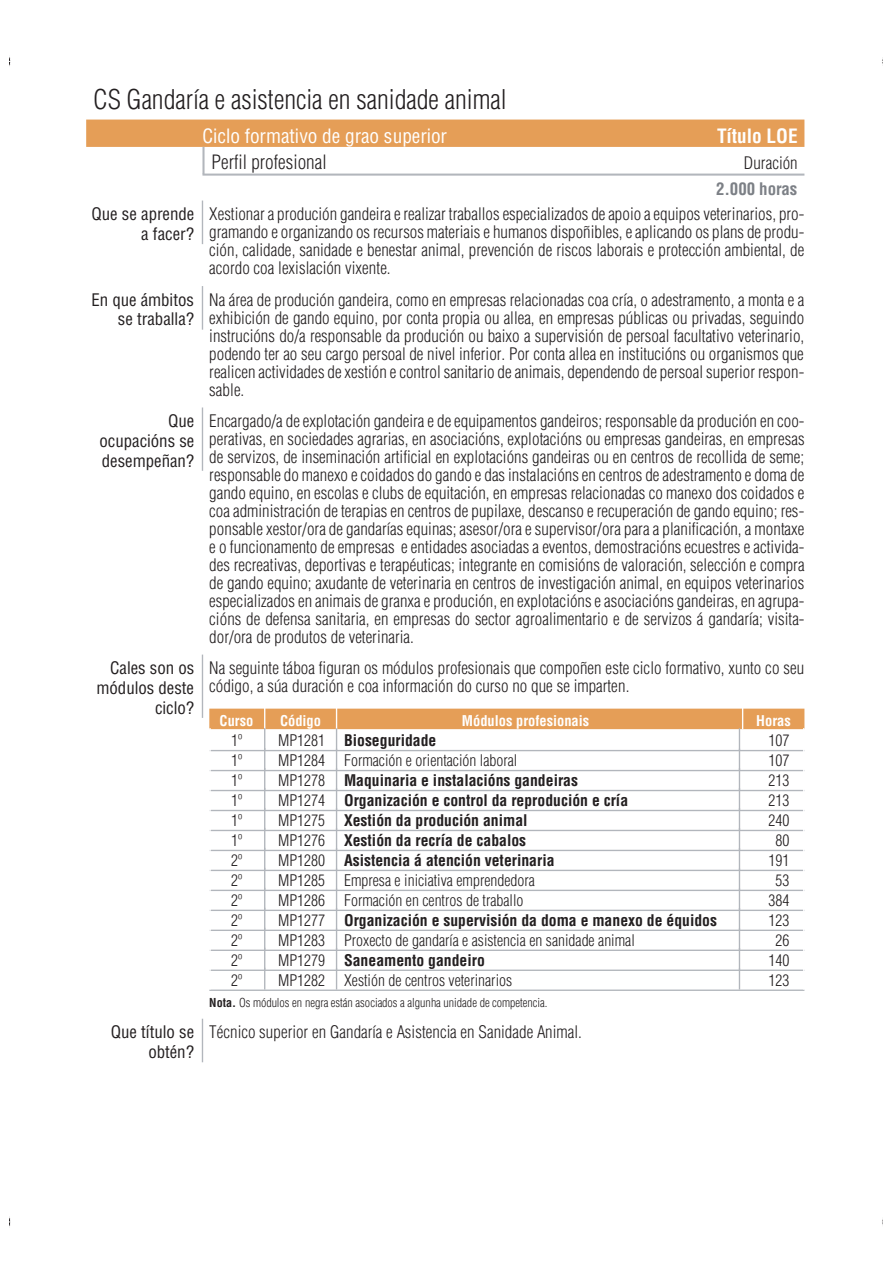
<style>
.page{position:relative;width:893px;height:1263px;background:#fff}
.page>*{position:absolute;margin:0;border:0;box-sizing:border-box;transform-origin:0 0}
.t1{font:300 condensed 26.55px "Helvetica";color:#231f20}
.t2{font:condensed 19.35px "Helvetica";letter-spacing:-.005em;color:#fff}
.t3{font:300 condensed 19.35px "Helvetica";letter-spacing:.005em;color:#231f20}
.t4{font:700 condensed 19.35px "Helvetica";letter-spacing:-.005em;color:#fff}
.t5{font:300 condensed 16.95px/18px "Helvetica";color:#231f20;text-align:justify}
.t6{font:condensed 16.95px/19.6px "Helvetica";color:#231f20;text-align:right}
.t7{font:700 condensed 16.95px "Helvetica";letter-spacing:-.005em;color:#7c8086}
.t8{font:700 condensed 15.75px "Helvetica";color:#231f20}
.t9{font:300 condensed 15.75px "Helvetica";color:#231f20}
.t10{font:700 condensed 14.55px "Helvetica";color:#fff}
.t11{font:300 condensed 12px "Helvetica";letter-spacing:-.005em;color:#231f20}
.s1{font-weight:300}
.s2{font-weight:700}
</style>
<div class="page">
<div style="left:86px;top:120px;width:718px;height:27px;background:#e59e57"></div>
<hr style="left:202px;top:147px;width:3px;height:27px;background:#b2b6bc">
<hr style="left:202px;top:174px;width:602px;height:2px;background:#b2b6bc">
<hr style="left:202px;top:201px;width:1px;height:43px;background:#b2b6bc">
<hr style="left:202px;top:286px;width:1px;height:44px;background:#b2b6bc">
<hr style="left:202px;top:408px;width:1px;height:63px;background:#b2b6bc">
<hr style="left:202px;top:655px;width:1px;height:63px;background:#b2b6bc">
<div style="left:209px;top:709px;width:595px;height:20px;background:#e59e57"></div>
<hr style="left:209px;top:750px;width:595px;height:1px;background:#b2b6bc">
<hr style="left:209px;top:728px;width:2px;height:22px;background:#fff">
<hr style="left:209px;top:770px;width:595px;height:1px;background:#b2b6bc">
<hr style="left:209px;top:748px;width:2px;height:22px;background:#fff">
<hr style="left:209px;top:790px;width:595px;height:1px;background:#b2b6bc">
<hr style="left:209px;top:768px;width:2px;height:22px;background:#fff">
<hr style="left:209px;top:810px;width:595px;height:1px;background:#b2b6bc">
<hr style="left:209px;top:788px;width:2px;height:22px;background:#fff">
<hr style="left:209px;top:830px;width:595px;height:1px;background:#b2b6bc">
<hr style="left:209px;top:808px;width:2px;height:22px;background:#fff">
<hr style="left:209px;top:850px;width:595px;height:1px;background:#b2b6bc">
<hr style="left:209px;top:828px;width:2px;height:22px;background:#fff">
<hr style="left:209px;top:870px;width:595px;height:1px;background:#b2b6bc">
<hr style="left:209px;top:848px;width:2px;height:22px;background:#fff">
<hr style="left:209px;top:890px;width:595px;height:1px;background:#b2b6bc">
<hr style="left:209px;top:868px;width:2px;height:22px;background:#fff">
<hr style="left:209px;top:910px;width:595px;height:1px;background:#b2b6bc">
<hr style="left:209px;top:888px;width:2px;height:22px;background:#fff">
<hr style="left:209px;top:930px;width:595px;height:1px;background:#b2b6bc">
<hr style="left:209px;top:908px;width:2px;height:22px;background:#fff">
<hr style="left:209px;top:950px;width:595px;height:1px;background:#b2b6bc">
<hr style="left:209px;top:928px;width:2px;height:22px;background:#fff">
<hr style="left:209px;top:970px;width:595px;height:1px;background:#b2b6bc">
<hr style="left:209px;top:948px;width:2px;height:22px;background:#fff">
<hr style="left:209px;top:990px;width:595px;height:1px;background:#b2b6bc">
<hr style="left:209px;top:968px;width:2px;height:22px;background:#fff">
<svg style="left:264px;top:709px;width:1px;height:281px"></svg>
<svg style="left:336px;top:709px;width:1px;height:281px"></svg>
<svg style="left:739px;top:708px;width:4px;height:282px"></svg>
<svg style="left:803px;top:728px;width:1px;height:262px"></svg>
<hr style="left:202px;top:1019px;width:1px;height:43px;background:#b2b6bc">
<h1 class="t1" style="left:93px;top:89px;width:415px">CS Gandaría e asistencia en sanidade animal</h1>
<p class="t2" style="left:202px;top:128px;width:246px">Ciclo formativo de grao superior</p>
<p class="t4" style="left:717px;top:128px;width:82px">Título LOE</p>
<p class="t3" style="left:211px;top:155px;width:117px">Perfil profesional</p>
<p class="t5" style="left:744px;top:156px;width:55px">Duración</p>
<p class="t7" style="left:716px;top:182px;width:83px">2.000 horas</p>
<p class="t6" style="left:91px;top:206px;width:104px">Que se aprende a facer?</p>
<p class="t5" style="left:209px;top:206px;width:596px">Xes tio nar a pro du ción gan dei ra e rea li zar tra ba llos es pe cia li za dos de apoio a equi pos ve te ri na rios, pro - gra man do e or ga ni zan do os re cur sos ma te riais e hu ma nos dis po ñi bles, e apli can do os plans de pro du - ción, ca li da de, sa ni da de e be nes tar ani mal, pre ven ción de ris cos la bo rais e pro tec ción am bien tal, de acor do coa le xis la ción vi xen te.</p>
<p class="t6" style="left:91px;top:291px;width:104px">En que ámbitos se traballa?</p>
<p class="t5" style="left:209px;top:292px;width:597px">Na área de pro du ción gan dei ra, como en em pre sas re la cio na das coa cría, o ades tra men to, a mon ta e a ex hi bi ción de gan do equi no, por con ta pro pia ou allea, en em pre sas pú bli cas ou pri va das, se guin do ins tru cións do/a res pon sa ble da pro du ción ou bai xo a su per vi sión de per soal fa cul ta ti vo ve te ri na rio, po den do ter ao seu car go per soal de ni vel in fe rior. Por con ta allea en ins ti tu cións ou or ga nis mos que rea li cen ac ti vi da des de xes tión e con trol sa ni ta rio de ani mais, de pen den do de per soal su pe rior res pon - sa ble.</p>
<p class="t6" style="left:99px;top:413px;width:96px;text-align:justify;text-indent:69px">Que ocupacións se desempeñan?</p>
<p class="t5" style="left:209px;top:413px;width:597px">Encar ga do/a de ex plo ta ción gan dei ra e de equi pa men tos gan dei ros; res pon sa ble da pro du ción en coo - pe ra ti vas, en so cie da des agra rias, en aso cia cións, ex plo ta cións ou em pre sas gan dei ras, en em pre sas de ser vi zos, de in se mi na ción ar ti fi cial en ex plo ta cións gan dei ras ou en cen tros de re co lli da de seme; res pon sa ble do ma ne xo e coi da dos do gan do e das ins ta la cións en cen tros de ades tra men to e doma de gan do equi no, en es co las e clubs de equi ta ción, en em pre sas re la cio na das co ma ne xo dos coi da dos e coa ad mi nis tra ción de te ra pias en cen tros de pu pi la xe, des can so e re cu pe ra ción de gan do equi no; res - pon sa ble xes tor/ora de gan da rías equi nas; ase sor/ora e su per vi sor/ora para a pla ni fi ca ción, a mon ta xe e o fun cio na men to de em pre sas e en ti da des aso cia das a even tos, de mos tra cións ecues tres e ac ti vi da - des re crea ti vas, de por ti vas e te ra péu ti cas; in te gran te en co mi sións de va lo ra ción, se lec ción e com pra de gan do equi no; axu dan te de ve te ri na ria en cen tros de in ves ti ga ción ani mal, en equi pos ve te ri na rios es pe cia li za dos en ani mais de gran xa e pro du ción, en ex plo ta cións e aso cia cións gan dei ras, en agru pa - cións de de fen sa sa ni ta ria, en em pre sas do sec tor agroa li men ta rio e de ser vi zos á gan da ría; vi si ta - dor/ora de pro du tos de ve te ri na ria.</p>
<p class="t6" style="left:97px;top:660px;width:99px">Cales son os módulos deste ciclo?</p>
<p class="t5" style="left:209px;top:661px;width:596px">Na seguinte táboa figuran os módulos profesionais que compoñen este ciclo formativo, xunto co seu código, a súa duración e coa información do curso no que se imparten.</p>
<p class="t10" style="left:220px;top:715px;width:35px">Curso</p>
<p class="t10" style="left:280px;top:715px;width:43px">Código</p>
<p class="t10" style="left:462px;top:715px;width:129px">Módulos profesionais</p>
<p class="t10" style="left:756px;top:715px;width:36px">Horas</p>
<p class="t9" style="left:231px;top:734px;width:13px">1º</p>
<p class="t8" style="left:278px;top:734px;width:160px"><span class="s1">MP1281</span> Bioseguridade</p>
<p class="t9" style="left:768px;top:734px;width:22px">107</p>
<p class="t9" style="left:231px;top:754px;width:13px">1º</p>
<p class="t9" style="left:278px;top:754px;width:241px">MP1284 Formación e orientación laboral</p>
<p class="t9" style="left:768px;top:754px;width:22px">107</p>
<p class="t9" style="left:231px;top:774px;width:13px">1º</p>
<p class="t8" style="left:278px;top:774px;width:301px"><span class="s1">MP1278</span> Maquinaria e instalacións gandeiras</p>
<p class="t9" style="left:768px;top:774px;width:22px">213</p>
<p class="t9" style="left:231px;top:794px;width:13px">1º</p>
<p class="t8" style="left:278px;top:794px;width:351px"><span class="s1">MP1274</span> Organización e control da reprodución e cría</p>
<p class="t9" style="left:768px;top:794px;width:22px">213</p>
<p class="t9" style="left:231px;top:814px;width:13px">1º</p>
<p class="t8" style="left:278px;top:814px;width:251px"><span class="s1">MP1275</span> Xestión da produción animal</p>
<p class="t9" style="left:768px;top:814px;width:22px">240</p>
<p class="t9" style="left:231px;top:834px;width:13px">1º</p>
<p class="t8" style="left:278px;top:834px;width:250px"><span class="s1">MP1276</span> Xestión da recría de cabalos</p>
<p class="t9" style="left:775px;top:834px;width:15px">80</p>
<p class="t9" style="left:231px;top:854px;width:13px">2º</p>
<p class="t8" style="left:278px;top:854px;width:278px"><span class="s1">MP1280</span> Asistencia á atención veterinaria</p>
<p class="t9" style="left:768px;top:854px;width:22px">191</p>
<p class="t9" style="left:231px;top:874px;width:13px">2º</p>
<p class="t9" style="left:278px;top:874px;width:258px">MP1285 Empresa e iniciativa emprendedora</p>
<p class="t9" style="left:775px;top:874px;width:15px">53</p>
<p class="t9" style="left:231px;top:894px;width:13px">2º</p>
<p class="t9" style="left:278px;top:894px;width:247px">MP1286 Formación en centros de traballo</p>
<p class="t9" style="left:768px;top:894px;width:22px">384</p>
<p class="t9" style="left:231px;top:914px;width:13px">2º</p>
<p class="t8" style="left:278px;top:914px;width:440px"><span class="s1">MP1277</span> Organización e supervisión da doma e manexo de équidos</p>
<p class="t9" style="left:768px;top:914px;width:22px">123</p>
<p class="t9" style="left:231px;top:934px;width:13px">2º</p>
<p class="t9" style="left:278px;top:934px;width:358px">MP1283 Proxecto de gandaría e asistencia en sanidade animal</p>
<p class="t9" style="left:775px;top:934px;width:15px">26</p>
<p class="t9" style="left:231px;top:954px;width:13px">2º</p>
<p class="t8" style="left:278px;top:954px;width:208px"><span class="s1">MP1279</span> Saneamento gandeiro</p>
<p class="t9" style="left:768px;top:954px;width:22px">140</p>
<p class="t9" style="left:231px;top:974px;width:13px">2º</p>
<p class="t9" style="left:278px;top:974px;width:236px">MP1282 Xestión de centros veterinarios</p>
<p class="t9" style="left:768px;top:974px;width:22px">123</p>
<p class="t11" style="left:209px;top:998px;width:340px"><span class="s2">Nota.</span> Os módulos en negra están asociados a algunha unidade de competencia.</p>
<p class="t6" style="left:111px;top:1024px;width:85px">Que título se obtén?</p>
<p class="t5" style="left:209px;top:1025px;width:374px">Técnico superior en Gandaría e Asistencia en Sanidade Animal.</p>
</div>
